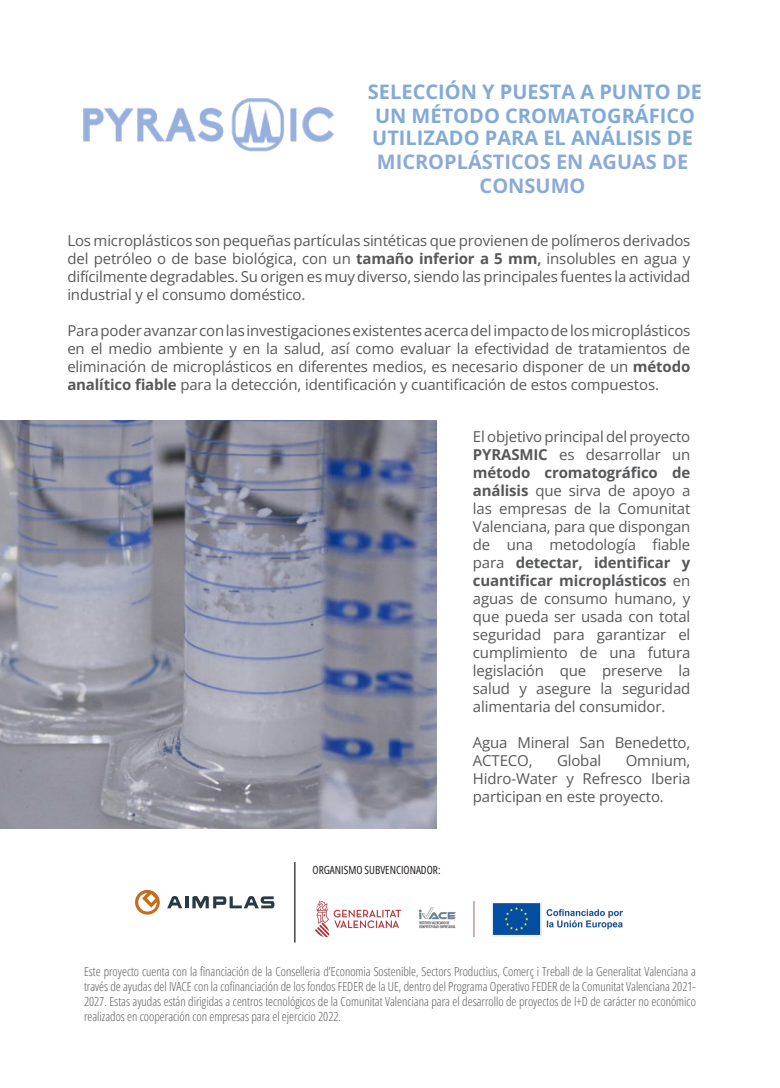
<style>
.page{position:relative;width:780px;height:1088px;background:#fff}
.page>*{position:absolute;margin:0;border:0;box-sizing:border-box;transform-origin:0 0}
.t1{font:700 20px/24px "Open Sans";color:#82aad7;text-align:center}
.t2{font:700 20px/24px "Open Sans";color:#8caad7;text-align:center}
.t3{font:15px/18px "Open Sans";letter-spacing:-.01em;color:#57585a;text-align:justify}
.t4{font:300 12.5px/15px "Open Sans Condensed";color:#57585a;text-align:justify}
.t5{font:11.25px "Open Sans Condensed";color:#231f20}
.s1{font-weight:700}
.s2{font-weight:600}
</style>
<div class="page">
<svg style="left:135px;top:890px;width:25px;height:24px"></svg>
<svg style="left:167px;top:896px;width:107px;height:12px"></svg>
<img style="left:315px;top:901px;width:308px;height:35px">
<hr style="left:294px;top:862px;width:1px;height:80px;background:#231f20">
<img style="left:83px;top:99px;width:252px;height:52px">
<img style="left:0;top:420px;width:436px;height:408px">
<h1 class="t1" style="left:368px;top:79px;width:335px">SELECCIÓN Y PUESTA A PUNTO DE<br>UN MÉTODO CROMATOGRÁFICO</h1>
<h1 class="t1" style="left:372px;top:125px;width:322px">UTILIZADO PARA EL ANÁLISIS DE</h1>
<h1 class="t2" style="left:377px;top:149px;width:313px">MICROPLÁSTICOS EN AGUAS DE<br>CONSUMO</h1>
<p class="t3" style="left:67px;top:231px;width:624px">Los microplásticos son pequeñas partículas sintéticas que provienen de polímeros derivados del petróleo o de base biológica, con un <span class="s1">tamaño inferior a 5 mm</span><span class="s2">,</span> insolubles en agua y difícilmente degradables. Su origen es muy diverso, siendo las principales fuentes la actividad industrial y el consumo doméstico.</p>
<p class="t3" style="left:67px;top:321px;width:624px">Para poder avanzar con las investigaciones existentes acerca del impacto de los microplásticos en el medio ambiente y en la salud, así como evaluar la efectividad de tratamientos de eliminación de microplásticos en diferentes medios, es necesario disponer de un <span class="s1">método analítico fiable</span> para la detección, identificación y cuantificación de estos compuestos.</p>
<p class="t5" style="left:312px;top:862px;width:129px">ORGANISMO SUBVENCIONADOR:</p>
<p class="t3" style="left:473px;top:427px;width:219px">El objetivo principal del proyecto <span class="s1">PYRASMIC</span> es desarrollar un <span class="s1">método cromatográfico de análisis</span> que sirva de apoyo a las empresas de la Comunitat Valenciana, para que dispongan de una metodología fiable para <span class="s1">detectar, identificar y cuantificar microplásticos</span> en aguas de consumo humano, y que pueda ser usada con total seguridad para garantizar el cumplimiento de una futura legislación que preserve la salud y asegure la seguridad alimentaria del consumidor.</p>
<p class="t3" style="left:473px;top:733px;width:219px">Agua Mineral San Benedetto,<br>ACTECO,</p>
<p class="t3" style="left:557px;top:751px;width:46px">Global</p>
<p class="t3" style="left:473px;top:751px;width:219px;text-indent:153px">Omnium, Hidro-Water y Refresco Iberia participan en este proyecto.</p>
<p class="t4" style="left:84px;top:964px;width:613px">Este proyecto cuenta con la financiación de la Conselleria d’Economia Sostenible, Sectors Productius, Comerç i Treball de la Generalitat Valenciana a través de ayudas del IVACE con la cofinanciación de los fondos FEDER de la UE, dentro del Programa Operativo FEDER de la Comunitat Valenciana 2021- 2027. Estas ayudas están dirigidas a centros tecnológicos de la Comunitat Valenciana para el desarrollo de proyectos de I+D de carácter no económico realizados en cooperación con empresas para el ejercicio 2022.</p>
</div>
